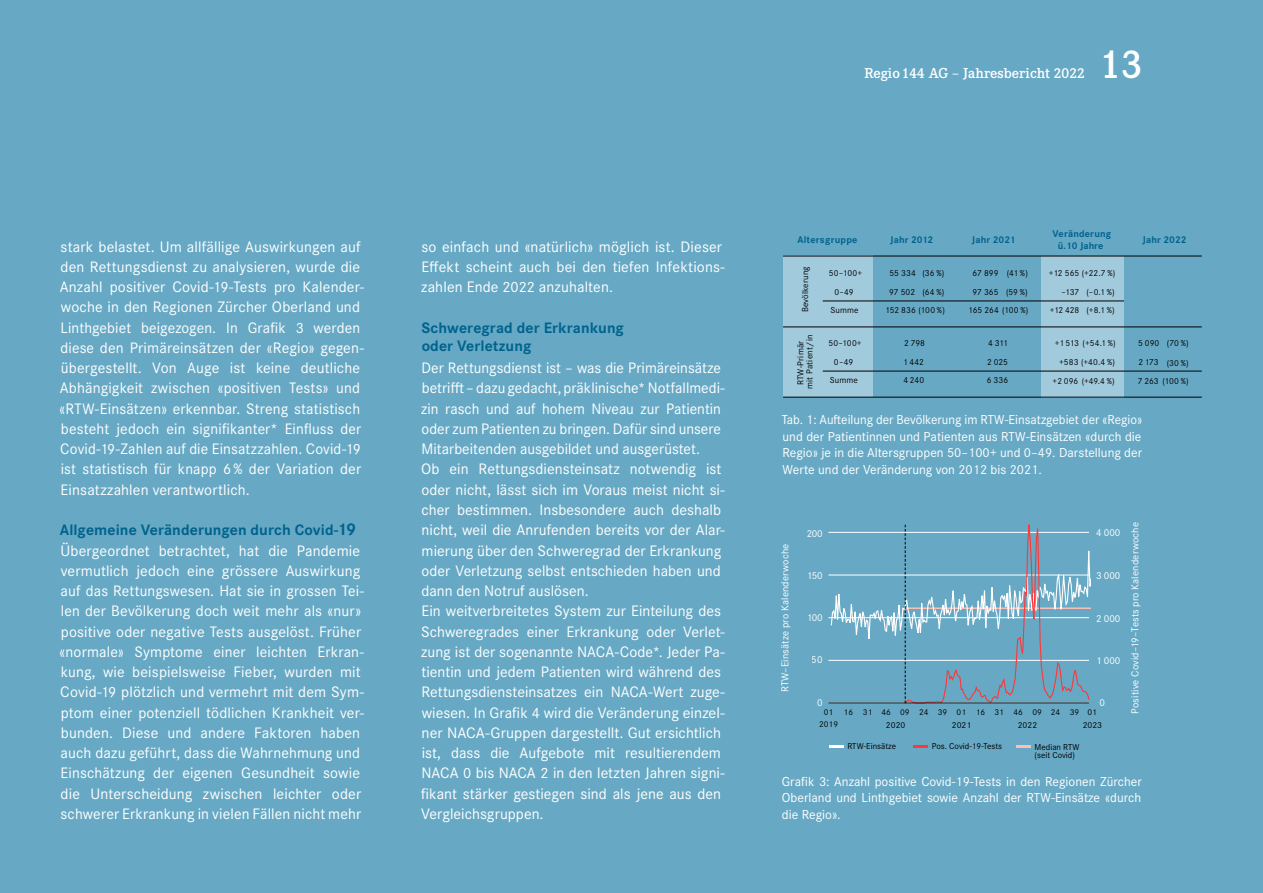
<style>
.page{position:relative;width:1263px;height:893px;background:#67a9c5}
.page>*{position:absolute;margin:0;border:0;box-sizing:border-box;transform-origin:0 0}
.t1{font:600 42px "Corporate E Pro";color:#fff}
._01_Grundtext{font:15.75px/20.2px "Corporate S Pro";letter-spacing:.005em;color:#fff}
._02_Zwischentitel{font:700 15.75px/18px "Corporate S Pro";letter-spacing:.005em;color:#00638d}
.t2{font:600 15px "Corporate E Pro";color:#fff}
._07_Info_zur_Grafik{font:13.5px/16.5px "Corporate S Pro";color:#fff;text-align:justify}
._01_Grundtext-2{font:10.5px "Corporate S Pro";letter-spacing:.02em;color:#fff}
.t3{font:10.35px "Corporate S Pro";color:#fff}
.t4{font:700 10.2px/12.1px "Corporate S Pro";letter-spacing:.015em;color:#00638d;text-align:center}
.t5{font:9px/18.9px "Corporate S Pro";letter-spacing:.01em;color:#000;text-align:center}
.t6{font:9px/18.9px "Corporate S Pro";letter-spacing:-.01em;color:#000}
.t7{font:8.85px/7.9px "Corporate S Pro";color:#000}
.t8{font:8.7px "Corporate S Pro";color:#000}
.s1{font-size:15.3px}
.s2{font-size:17.7px}
</style>
<div class="page">
<div style="left:1041px;top:256px;width:83px;height:141px;background:#a2cadd"></div>
<div style="left:783px;top:256px;width:89px;height:141px;background:#a2cadd"></div>
<hr style="left:822px;top:533px;width:1px;height:169px;background:#333">
<hr style="left:828px;top:660px;width:261px;height:1px;background:#fff">
<hr style="left:828px;top:617px;width:261px;height:1px;background:#fff">
<hr style="left:828px;top:575px;width:261px;height:1px;background:#fff">
<hr style="left:828px;top:532px;width:261px;height:1px;background:#fff">
<hr style="left:828px;top:703px;width:261px;height:1px;background:#000">
<svg style="left:829px;top:745px;width:14px;height:2px"></svg>
<svg style="left:1016px;top:745px;width:15px;height:2px"></svg>
<svg style="left:913px;top:745px;width:15px;height:2px"></svg>
<svg style="left:830px;top:524px;width:261px;height:180px"></svg>
<hr style="left:783px;top:256px;width:419px;height:1px;background:#000">
<hr style="left:783px;top:326px;width:419px;height:1px;background:#000">
<hr style="left:783px;top:397px;width:419px;height:1px;background:#000">
<hr style="left:823px;top:371px;width:379px;height:1px;background:#000">
<hr style="left:823px;top:301px;width:301px;height:1px;background:#000">
<p class="t2" style="left:864px;top:63px;width:222px">Regio 144 AG – Jahresbericht 2022</p>
<h1 class="t1" style="left:1100px;top:35px;width:45px">13</h1>
<p class="_01_Grundtext" style="left:60px;top:235px;width:306px">stark belastet. Um allfällige Auswirkungen auf den Rettungsdienst zu analysieren, wurde die Anzahl positiver Covid-<span class="s1">19</span>-Tests pro Kalender&shy;woche in den Regionen Zürcher Oberland und Linthgebiet beigezogen. In Grafik <span class="s1">3</span> werden diese den Primäreinsätzen der «Regio» gegen&shy;übergestellt. Von Auge ist keine deutliche Abhängigkeit zwischen «positiven Tests» und «RTW-Einsätzen» erkennbar. Streng statistisch besteht jedoch ein signifikanter* Einfluss der Covid-<span class="s1">19</span>-Zahlen auf die Einsatzzahlen. Covid-<span class="s1">19 </span>ist statistisch für knapp <span class="s1">6</span> % der Variation der Einsatzzahlen verantwortlich.</p>
<p class="_02_Zwischentitel" style="left:60px;top:520px;width:298px">Allgemeine Veränderungen durch Covid-<span class="s2">19</span></p>
<p class="_01_Grundtext" style="left:60px;top:539px;width:306px">Übergeordnet betrachtet, hat die Pandemie vermutlich jedoch eine grössere Auswirkung auf das Rettungswesen. Hat sie in grossen Tei&shy;len der Bevölkerung doch weit mehr als «nur» positive oder negative Tests ausgelöst. Früher «normale» Symptome einer leichten Erkran&shy;kung, wie beispielsweise Fieber, wurden mit Covid-<span class="s1">19</span> plötzlich und vermehrt mit dem Sym&shy;ptom einer potenziell tödlichen Krankheit ver&shy;bunden. Diese und andere Faktoren haben auch dazu geführt, dass die Wahrnehmung und Einschätzung der eigenen Gesundheit sowie die Unterscheidung zwischen leichter oder schwerer Erkrankung in vielen Fällen nicht mehr</p>
<p class="_01_Grundtext" style="left:421px;top:235px;width:305px">so einfach und «natürlich» möglich ist. Dieser<br>Effekt scheint auch bei den tiefen Infektions&shy;zahlen Ende <span class="s1">2022</span> anzuhalten.</p>
<p class="_02_Zwischentitel" style="left:421px;top:317px;width:204px">Schweregrad der Erkrankung oder Verletzung</p>
<p class="_01_Grundtext" style="left:421px;top:357px;width:305px">Der Rettungsdienst ist – was die Primäreinsätze betrifft – dazu gedacht, präklinische* Notfallmedi&shy;zin rasch und auf hohem Niveau zur Patientin oder zum Patienten zu bringen. Dafür sind unsere Mitarbeitenden ausgebildet und ausgerüstet.</p>
<p class="_01_Grundtext" style="left:421px;top:458px;width:305px">Ob ein Rettungsdiensteinsatz notwendig ist oder nicht, lässt sich im Voraus meist nicht si&shy;cher bestimmen. Insbesondere auch deshalb nicht, weil die Anrufenden bereits vor der Alar&shy;mierung über den Schweregrad der Erkrankung oder Verletzung selbst entschieden haben und dann den Notruf auslösen.</p>
<p class="_01_Grundtext" style="left:421px;top:600px;width:305px">Ein weitverbreitetes System zur Einteilung des Schweregrades einer Erkrankung oder Verlet&shy;zung ist der sogenannte NACA-Code*. Jeder Pa&shy;tientin und jedem Patienten wird während des Rettungsdiensteinsatzes ein NACA-Wert zuge&shy;wiesen. In Grafik <span class="s1">4</span> wird die Veränderung einzel&shy;ner NACA-Gruppen dargestellt. Gut ersichtlich ist, dass die Aufgebote mit resultierendem NACA <span class="s1">0</span> bis NACA <span class="s1">2</span> in den letzten Jahren signi&shy;fikant stärker gestiegen sind als jene aus den Vergleichsgruppen.</p>
<p class="t4" style="left:797px;top:233px;width:61px">Altersgruppe</p>
<p class="t4" style="left:890px;top:233px;width:45px">Jahr 2012</p>
<p class="t4" style="left:972px;top:233px;width:45px">Jahr 2021</p>
<p class="t4" style="left:1052px;top:227px;width:60px">Veränderung ü.10 Jahre</p>
<p class="t4" style="left:1142px;top:233px;width:46px">Jahr 2022</p>
<p class="t5" style="left:795px;top:312px;width:47px;rotate:-90deg">Bevölkerung</p>
<p class="t5" style="left:795px;top:389px;width:56px;line-height:9px;rotate:-90deg">RTW-Primär mit Patient/in</p>
<p class="t5" style="left:922px;top:262px;width:23px;text-align:left">(36 %) (64 %)</p>
<p class="t5" style="left:1049px;top:262px;width:68px">+12 565 (+22.7 %)</p>
<p class="t5" style="left:972px;top:262px;width:27px">67 899</p>
<p class="t5" style="left:972px;top:281px;width:28px">97 365</p>
<p class="t5" style="left:968px;top:300px;width:62px">165 264 (100 %)</p>
<p class="t5" style="left:987px;top:333px;width:23px;text-align:justify">4 311<br>2 025<br>6 336</p>
<p class="t5" style="left:1006px;top:262px;width:23px;text-align:left">(41 %) (59 %)</p>
<p class="t5" style="left:829px;top:262px;width:35px">50–100+<br>0–49<br>Summe</p>
<p class="t5" style="left:828px;top:333px;width:35px">50–100+<br>0–49<br>Summe</p>
<p class="t5" style="left:889px;top:263px;width:28px">55 334</p>
<p class="t5" style="left:889px;top:281px;width:28px">97 502</p>
<p class="t5" style="left:885px;top:300px;width:61px">152 836 (100 %)</p>
<p class="t5" style="left:903px;top:333px;width:23px;text-align:justify">2 798<br>1 442<br>4 240</p>
<p class="t5" style="left:1086px;top:282px;width:30px;text-align:left">(–0.1 %) (+8.1 %)</p>
<p class="t5" style="left:1052px;top:333px;width:65px;text-align:right">+1 513 (+54.1 %) +583 (+40.4 %) +2 096 (+49.4 %)</p>
<p class="t5" style="left:1061px;top:281px;width:19px">–137</p>
<p class="t5" style="left:1050px;top:300px;width:31px">+12 428</p>
<p class="t5" style="left:1167px;top:333px;width:23px">(70 %)</p>
<p class="t5" style="left:1167px;top:353px;width:23px">(30 %)</p>
<p class="t5" style="left:1138px;top:333px;width:23px">5 090</p>
<p class="t6" style="left:1138px;top:352px;width:52px">2 173<br>7 263 (100 %)</p>
<p class="_07_Info_zur_Grafik" style="left:782px;top:410px;width:362px">Tab. 1: Aufteilung der Bevölkerung im RTW-Einsatzgebiet der «Regio» und der Patientinnen und Patienten aus RTW-Einsätzen «durch die Regio» je in die Altersgruppen 50–100+ und 0–49. Darstellung der Werte und der Veränderung von 2012 bis 2021.</p>
<p class="_01_Grundtext-2" style="left:777px;top:692px;width:150px;rotate:-90deg">RTW–Einsätze pro Kalenderwoche</p>
<p class="t3" style="left:806px;top:526px;width:18px">200</p>
<p class="t3" style="left:806px;top:568px;width:18px">150</p>
<p class="t3" style="left:806px;top:610px;width:18px">100</p>
<p class="t3" style="left:812px;top:652px;width:13px">50</p>
<p class="t3" style="left:817px;top:694px;width:7px">0</p>
<p class="t3" style="left:1097px;top:525px;width:7px">4</p>
<p class="t3" style="left:1096px;top:525px;width:26px">4 000</p>
<p class="t3" style="left:1096px;top:568px;width:26px">3 000</p>
<p class="t3" style="left:1096px;top:611px;width:26px">2 000</p>
<p class="t3" style="left:1096px;top:653px;width:26px">1 000</p>
<p class="t3" style="left:1099px;top:695px;width:7px">0</p>
<p class="t3" style="left:1097px;top:567px;width:7px">3</p>
<p class="t3" style="left:1097px;top:610px;width:7px">2</p>
<p class="t3" style="left:1097px;top:653px;width:7px">1</p>
<p class="t3" style="left:1097px;top:695px;width:7px">0</p>
<p class="t8" style="left:938px;top:706px;width:161px">39 01 16 31 46 09 24 39 01</p>
<p class="t7" style="left:1083px;top:720px;width:21px">2023</p>
<p class="t8" style="left:824px;top:706px;width:106px">01 16 31 46 09 24</p>
<p class="t8" style="left:819px;top:718px;width:21px">2019</p>
<p class="t7" style="left:886px;top:720px;width:21px">2020</p>
<p class="t7" style="left:952px;top:720px;width:21px">2021</p>
<p class="t7" style="left:1018px;top:720px;width:21px">2022</p>
<p class="t7" style="left:847px;top:741px;width:50px">RTW-Einsätze</p>
<p class="t7" style="left:1035px;top:742px;width:46px">Median RTW (seit Covid)</p>
<p class="t7" style="left:932px;top:742px;width:72px">Pos. Covid-19-Tests</p>
<p class="_01_Grundtext-2" style="left:1127px;top:714px;width:193px;rotate:-90deg">Positive Covid–19–Tests pro Kalenderwoche</p>
<p class="_07_Info_zur_Grafik" style="left:782px;top:772px;width:361px">Grafik 3: Anzahl positive Covid-19-Tests in den Regionen Zürcher Oberland und Linthgebiet sowie Anzahl der RTW-Einsätze «durch die Regio».</p>
</div>
